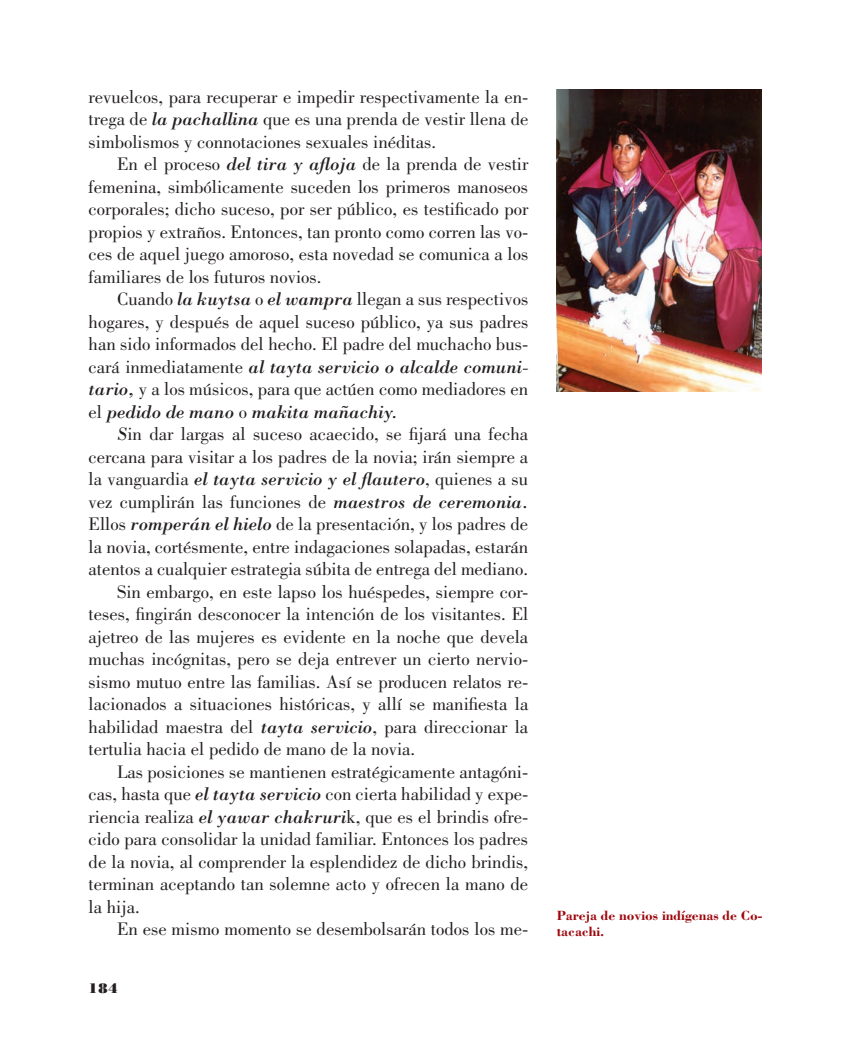
<style>
.page{position:relative;width:851px;height:1063px;background:#fff}
.page>*{position:absolute;margin:0;border:0;box-sizing:border-box;transform-origin:0 0}
.t1{font:18.75px/22.5px "Bodoni";color:#231f20;text-align:justify}
.t2{font:italic 18.75px "Bodoni";color:#231f20}
.t3{font:700 13.75px/16.5px "Bodoni";color:#9d070d}
.t4{font:13.75px "Bodoni Poster";color:#231f20}
.s1{font-style:italic}
.s2{font-style:normal}
</style>
<div class="page">
<img style="left:556px;top:90px;width:205px;height:301px">
<p class="t1" style="left:89px;top:85px;width:441px">revuelcos, para recuperar e impedir respectivamente la en&shy;trega de <span class="s1">la pachallina</span> que es una prenda de vestir llena de simbolismos y connotaciones sexuales inéditas.</p>
<p class="t1" style="left:89px;top:153px;width:441px;text-indent:28px">En el proceso <span class="s1">del tira y afloja</span> de la prenda de vestir femenina, simbólicamente suceden los primeros manoseos corporales; dicho suceso, por ser público, es testificado por propios y extraños. Entonces, tan pronto como corren las vo&shy;ces de aquel juego amoroso, esta novedad se comunica a los familiares de los futuros novios.</p>
<p class="t1" style="left:89px;top:288px;width:441px;text-indent:28px">Cuando <span class="s1">la kuytsa</span> o <span class="s1">el wampra</span> llegan a sus respectivos hogares, y después de aquel suceso público, ya sus padres han sido informados del hecho. El padre del muchacho bus&shy;cará inmediatamente <span class="s1">al tayta servicio o alcalde comuni&shy;tario,</span> y a los músicos, para que actúen como mediadores en el <span class="s1">pedido de mano</span> o <span class="s1">makita mañachiy.</span></p>
<p class="t1" style="left:117px;top:423px;width:412px"><span class="s1">S</span>in dar largas al suceso acaecido, se fijará una fecha</p>
<p class="t1" style="left:89px;top:445px;width:441px">cercana para visitar a los padres de la novia; irán siempre a</p>
<p class="t2" style="left:89px;top:468px;width:441px"><span class="s2">la vanguardia</span> el tayta servicio y el flautero<span class="s2">, quienes a su</span></p>
<p class="t1" style="left:89px;top:490px;width:441px">vez cumplirán las funciones de <span class="s1">maestros de ceremonia.</span></p>
<p class="t1" style="left:89px;top:513px;width:441px">Ellos <span class="s1">romperán el hielo</span> de la presentación, y los padres de</p>
<p class="t1" style="left:89px;top:535px;width:441px">la novia, cortésmente, entre indagaciones solapadas, estarán</p>
<p class="t1" style="left:89px;top:558px;width:441px">atentos a cualquier estrategia súbita de entrega del mediano.</p>
<p class="t1" style="left:117px;top:580px;width:413px">Sin embargo, en este lapso los huéspedes, siempre cor-</p>
<p class="t1" style="left:89px;top:603px;width:441px">teses, fingirán desconocer la intención de los visitantes. El</p>
<p class="t1" style="left:89px;top:625px;width:441px">ajetreo de las mujeres es evidente en la noche que devela</p>
<p class="t1" style="left:89px;top:648px;width:441px">muchas incógnitas, pero se deja entrever un cierto nervio-</p>
<p class="t1" style="left:89px;top:670px;width:441px">sismo mutuo entre las familias. Así se producen relatos re-</p>
<p class="t1" style="left:89px;top:693px;width:441px">lacionados a situaciones históricas, y allí se manifiesta la</p>
<p class="t1" style="left:89px;top:715px;width:441px">habilidad maestra del <span class="s1">tayta servicio</span>, para direccionar la</p>
<p class="t1" style="left:89px;top:738px;width:328px">tertulia hacia el pedido de mano de la novia.</p>
<p class="t1" style="left:117px;top:760px;width:413px">Las posiciones se mantienen estratégicamente antagóni-</p>
<p class="t1" style="left:89px;top:783px;width:441px">cas, hasta que <span class="s1">el tayta servicio</span> con cierta habilidad y expe-</p>
<p class="t1" style="left:89px;top:805px;width:441px">riencia realiza <span class="s1">el yawar chakruri</span>k, que es el brindis ofre-</p>
<p class="t1" style="left:89px;top:828px;width:441px">cido para consolidar la unidad familiar. Entonces los padres</p>
<p class="t1" style="left:89px;top:850px;width:441px">de la novia, al comprender la esplendidez de dicho brindis,</p>
<p class="t1" style="left:89px;top:873px;width:441px">terminan aceptando tan solemne acto y ofrecen la mano de</p>
<p class="t1" style="left:89px;top:895px;width:53px">la hija.</p>
<p class="t1" style="left:117px;top:918px;width:413px">En ese mismo momento se desembolsarán todos los me-</p>
<p class="t3" style="left:556px;top:907px;width:207px">Pareja de novios indígenas de Co&shy;tacachi.</p>
<p class="t4" style="left:89px;top:980px;width:30px">184</p>
</div>
